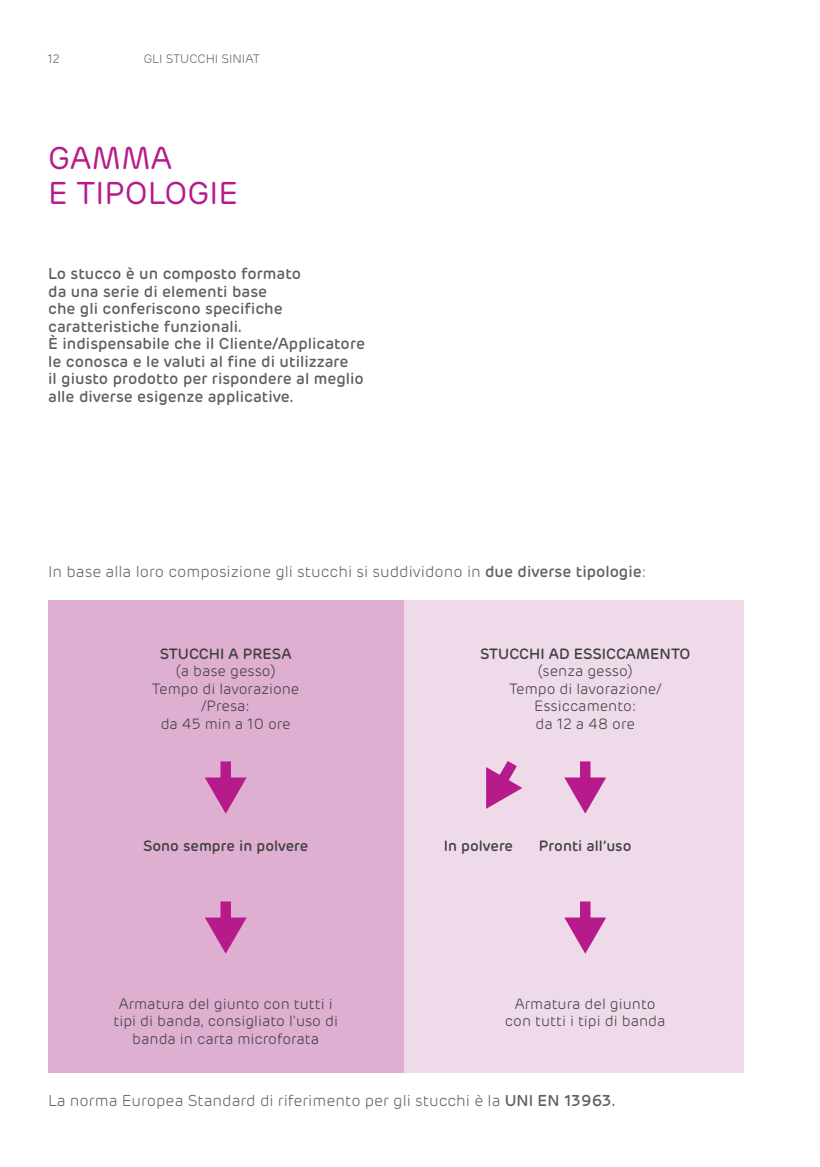
<style>
.page{position:relative;width:820px;height:1167px;background:#fff}
.page>*{position:absolute;margin:0;border:0;box-sizing:border-box;transform-origin:0 0}
.t1{font:31.5px/35px "Rubrik";color:#b61a8b}
.t2{font:500 15.75px/17.5px "Rubrik";color:#5f5f62}
.t3{font:300 15.75px "Rubrik";color:#5f5f62}
.t4{font:300 14.88px/17.5px "Rubrik";color:#3e3e3f;text-align:center}
.t5{font:500 14.88px "Rubrik";color:#3e3e3f}
.t6{font:300 12.25px "Rubrik";color:#5f5f62}
.s1{font-weight:500}
</style>
<div class="page">
<div style="left:398px;top:600px;width:345px;height:472px;background:#efdae9"></div>
<svg style="left:564px;top:761px;width:42px;height:52px"></svg>
<svg style="left:564px;top:901px;width:42px;height:52px"></svg>
<svg style="left:486px;top:761px;width:36px;height:48px"></svg>
<div style="left:48px;top:600px;width:355px;height:472px;background:#deafd0"></div>
<svg style="left:205px;top:761px;width:41px;height:52px"></svg>
<svg style="left:205px;top:901px;width:41px;height:52px"></svg>
<p class="t6" style="left:47px;top:52px;width:14px">12</p>
<p class="t6" style="left:144px;top:52px;width:118px">GLI STUCCHI SINIAT</p>
<h1 class="t1" style="left:48px;top:141px;width:191px">GAMMA<br>E TIPOLOGIE</h1>
<p class="t2" style="left:48px;top:265px;width:318px">Lo stucco è un composto formato<br>da una serie di elementi base<br>che gli conferiscono specifiche caratteristiche funzionali.<br>È indispensabile che il Cliente/Applicatore le conosca e le valuti al fine di utilizzare<br>il giusto prodotto per rispondere al meglio alle diverse esigenze applicative.</p>
<p class="t3" style="left:48px;top:562px;width:599px">In base alla loro composizione gli stucchi si suddividono in <span class="s1">due diverse tipologie</span>:</p>
<p class="t5" style="left:160px;top:644px;width:133px">STUCCHI A PRESA</p>
<p class="t4" style="left:152px;top:662px;width:149px">(a base gesso)<br>Tempo di lavorazione /Presa:<br>da 45 min a 10 ore</p>
<p class="t5" style="left:143px;top:837px;width:167px">Sono sempre in polvere</p>
<p class="t4" style="left:113px;top:995px;width:226px">Armatura del giunto con tutti i tipi di banda, consigliato l’uso di banda in carta microforata</p>
<p class="t5" style="left:480px;top:644px;width:212px">STUCCHI AD ESSICCAMENTO</p>
<p class="t4" style="left:509px;top:662px;width:154px">(senza gesso)<br>Tempo di lavorazione/<br>Essiccamento:<br>da 12 a 48 ore</p>
<p class="t5" style="left:443px;top:837px;width:71px">In polvere</p>
<p class="t5" style="left:538px;top:837px;width:94px">Pronti all’uso</p>
<p class="t4" style="left:504px;top:995px;width:162px">Armatura del giunto con tutti i tipi di banda</p>
<p class="t3" style="left:48px;top:1091px;width:569px">La norma Europea Standard di riferimento per gli stucchi è la <span class="s1">UNI EN 13963.</span></p>
</div>
